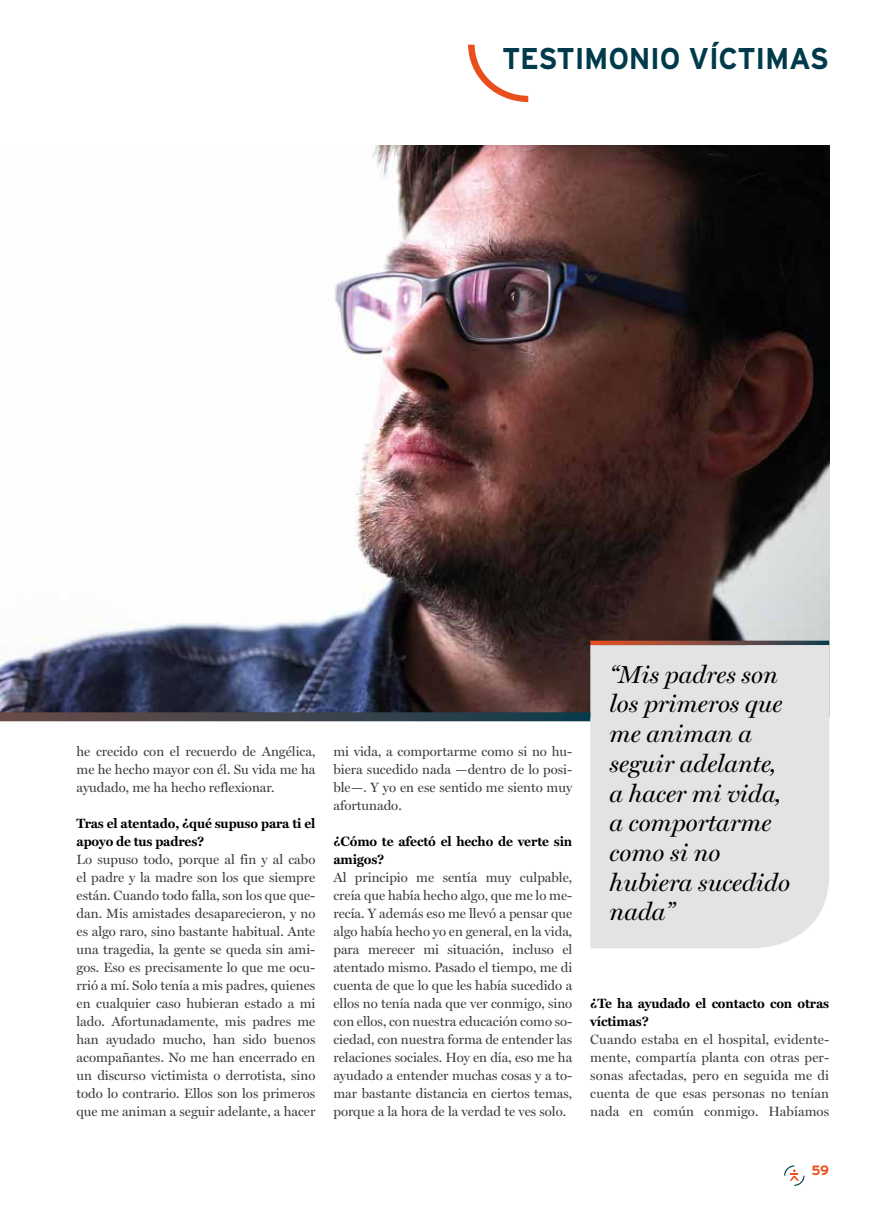
<style>
.page{position:relative;width:893px;height:1212px;background:#fff}
.page>*{position:absolute;margin:0;border:0;box-sizing:border-box;transform-origin:0 0}
.t1{font:700 30px "Interstate";letter-spacing:-.01em;color:#013b4b}
.t2{font:italic 24.75px/29.7px "Miller Display";color:#000}
.t3{font:13.5px/18px "Miller Display";color:#3c3c3b;text-align:justify}
.t4{font:700 13.5px/18px "Miller Text";letter-spacing:-.01em;color:#000}
.t5{font:700 13.5px "Interstate";color:#e94e1d}
</style>
<div class="page">
<svg style="left:784px;top:1165px;width:20px;height:21px"></svg>
<img style="left:0;top:145px;width:829px;height:567px">
<svg style="left:590px;top:641px;width:239px;height:4px"></svg>
<div style="left:590px;top:645px;width:239px;height:303px;background:#e3e3e3"></div>
<svg style="left:468px;top:45px;width:60px;height:57px"></svg>
<svg style="left:0;top:712px;width:590px;height:9px;background:#3d4249"></svg>
<h1 class="t1" style="left:502px;top:42px;width:329px">TESTIMONIO VÍCTIMAS</h1>
<p class="t3" style="left:77px;top:742px;width:240px">he crecido con el recuerdo de Angélica, me he hecho mayor con él. Su vida me ha ayudado, me ha hecho reflexionar.</p>
<p class="t4" style="left:77px;top:814px;width:240px">Tras el atentado, ¿qué supuso para ti el apoyo de tus padres?</p>
<p class="t3" style="left:77px;top:850px;width:240px">Lo supuso todo, porque al fin y al cabo el padre y la madre son los que siempre están. Cuando todo falla, son los que que&shy;dan. Mis amistades desaparecieron, y no es algo raro, sino bastante habitual. Ante una tragedia, la gente se queda sin ami&shy;gos. Eso es precisamente lo que me ocu&shy;rrió a mí. Solo tenía a mis padres, quienes en cualquier caso hubieran estado a mi lado. Afortunadamente, mis padres me han ayudado mucho, han sido buenos acompañantes. No me han encerrado en un discurso victimista o derrotista, sino todo lo contrario. Ellos son los primeros que me animan a seguir adelante, a hacer</p>
<p class="t3" style="left:333px;top:742px;width:240px">mi vida, a comportarme como si no hu&shy;biera sucedido nada —dentro de lo posi&shy;ble—. Y yo en ese sentido me siento muy afortunado.</p>
<p class="t4" style="left:333px;top:832px;width:240px">¿Cómo te afectó el hecho de verte sin amigos?</p>
<p class="t3" style="left:333px;top:868px;width:240px">Al principio me sentía muy culpable, creía que había hecho algo, que me lo me&shy;recía. Y además eso me llevó a pensar que algo había hecho yo en general, en la vida, para merecer mi situación, incluso el atentado mismo. Pasado el tiempo, me di cuenta de que lo que les había sucedido a ellos no tenía nada que ver conmigo, sino con ellos, con nuestra educación como so&shy;ciedad, con nuestra forma de entender las relaciones sociales. Hoy en día, eso me ha ayudado a entender muchas cosas y a to&shy;mar bastante distancia en ciertos temas, porque a la hora de la verdad te ves solo.</p>
<h2 class="t2" style="left:610px;top:659px;width:182px">“Mis padres son los primeros que me animan a seguir adelante, a hacer mi vida, a comportarme como si no hubiera sucedido nada”</h2>
<p class="t4" style="left:590px;top:994px;width:240px">¿Te ha ayudado el contacto con otras víctimas?</p>
<p class="t3" style="left:590px;top:1030px;width:240px">Cuando estaba en el hospital, evidente&shy;mente, compartía planta con otras per&shy;sonas afectadas, pero en seguida me di cuenta de que esas personas no tenían nada en común conmigo. Habíamos</p>
<p class="t5" style="left:811px;top:1163px;width:19px">59</p>
</div>
